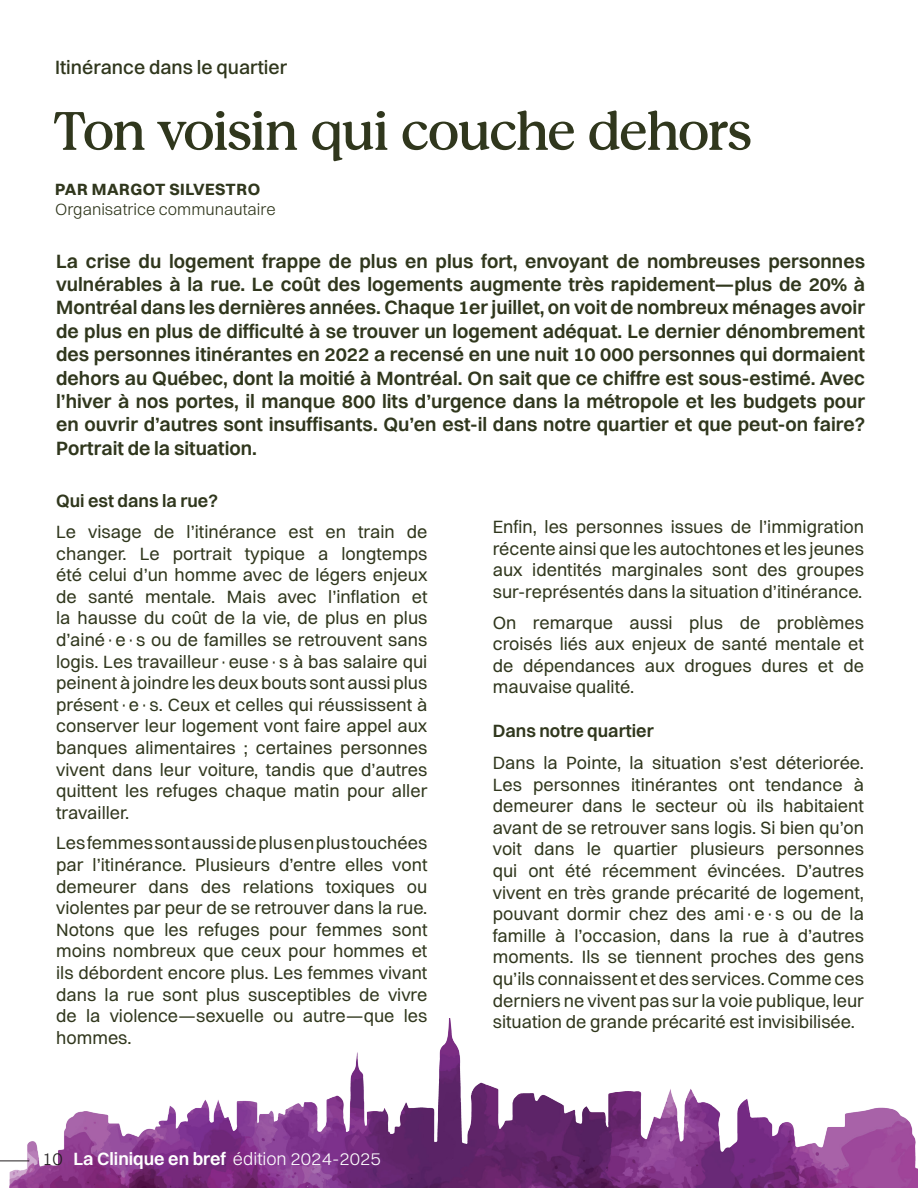
<style>
.page{position:relative;width:918px;height:1188px;background:#fff}
.page>*{position:absolute;margin:0;border:0;box-sizing:border-box;transform-origin:0 0}
.t1{font:500 54px "MADE Awelier PERSONALUSE";letter-spacing:-.005em;color:#30371d}
.t2{font:600 19.5px/23.4px "Switzer";color:#30371d;text-align:justify}
.t3{font:500 19.5px "Switzer";color:#30371d}
.t4{font:18px/21.6px "Switzer";color:#30371d;text-align:justify}
.t5{font:600 18px "Switzer";color:#30371d}
.t6{font:600 18px "Switzer";color:#fff}
.t7{font:300 18px "Switzer";color:#231f20}
.t8{font:300 16.5px "Switzer";color:#30371d}
.t9{font:700 16.5px "Switzer";letter-spacing:.03em;color:#30371d}
.s1{font-weight:300}
</style>
<div class="page">
<img style="left:0;top:1019px;width:918px;height:169px">
<svg style="left:0;top:1161px;width:29px;height:1px"></svg>
<p class="t3" style="left:55px;top:55px;width:234px">Itinérance dans le quartier</p>
<p class="t1" style="left:54px;top:100px;width:699px">Ton voisin qui couche dehors</p>
<p class="t9" style="left:55px;top:179px;width:207px">PAR MARGOT SILVESTRO</p>
<p class="t8" style="left:55px;top:199px;width:222px">Organisatrice communautaire</p>
<p class="t2" style="left:56px;top:249px;width:810px">La crise du logement frappe de plus en plus fort, envoyant de nombreuses personnes vulnérables à la rue. Le coût des logements augmente très rapidement—plus de 20% à Montréal dans les dernières années. Chaque 1er juillet, on voit de nombreux ménages avoir de plus en plus de difficulté à se trouver un logement adéquat. Le dernier dénombrement des personnes itinérantes en 2022 a recensé en une nuit 10 000 personnes qui dormaient dehors au Québec, dont la moitié à Montréal. On sait que ce chiffre est sous-estimé. Avec l’hiver à nos portes, il manque 800 lits d’urgence dans la métropole et les budgets pour en ouvrir d’autres sont insuffisants. Qu’en est-il dans notre quartier et que peut-on faire?<br>Portrait de la situation.</p>
<p class="t5" style="left:56px;top:490px;width:163px">Qui est dans la rue?</p>
<p class="t4" style="left:56px;top:521px;width:373px">Le visage de l’itinérance est en train de changer. Le portrait typique a longtemps été celui d’un homme avec de légers enjeux de santé mentale. Mais avec l’inflation et la hausse du coût de la vie, de plus en plus d’ainé·e·s ou de familles se retrouvent sans logis. Les travailleur·euse·s à bas salaire qui peinent à joindre les deux bouts sont aussi plus présent·e·s. Ceux et celles qui réussissent à conserver leur logement vont faire appel aux banques alimentaires ; certaines personnes vivent dans leur voiture, tandis que d’autres quittent les refuges chaque matin pour aller travailler.</p>
<p class="t4" style="left:56px;top:832px;width:373px">Les femmes sont aussi de plus en plus touchées par l’itinérance. Plusieurs d’entre elles vont demeurer dans des relations toxiques ou violentes par peur de se retrouver dans la rue.<br>Notons que les refuges pour femmes sont moins nombreux que ceux pour hommes et ils débordent encore plus. Les femmes vivant dans la rue sont plus susceptibles de vivre de la violence—sexuelle ou autre—que les hommes.</p>
<p class="t7" style="left:42px;top:1148px;width:22px">10</p>
<p class="t6" style="left:73px;top:1147px;width:309px">La Clinique en bref <span class="s1">édition 2024-2025</span></p>
<p class="t4" style="left:493px;top:516px;width:373px">Enfin, les personnes issues de l’immigration récente ainsi que les autochtones et les jeunes aux identités marginales sont des groupes sur-représentés dans la situation d’itinérance.</p>
<p class="t4" style="left:493px;top:611px;width:373px">On remarque aussi plus de problèmes croisés liés aux enjeux de santé mentale et de dépendances aux drogues dures et de mauvaise qualité.</p>
<p class="t5" style="left:493px;top:719px;width:163px">Dans notre quartier</p>
<p class="t4" style="left:493px;top:752px;width:373px">Dans la Pointe, la situation s’est déteriorée.<br>Les personnes itinérantes ont tendance à demeurer dans le secteur où ils habitaient avant de se retrouver sans logis. Si bien qu’on voit dans le quartier plusieurs personnes qui ont été récemment évincées. D’autres vivent en très grande précarité de logement, pouvant dormir chez des ami·e·s ou de la famille à l’occasion, dans la rue à d’autres moments. Ils se tiennent proches des gens qu’ils connaissent et des services. Comme ces derniers ne vivent pas sur la voie publique, leur situation de grande précarité est invisibilisée.</p>
</div>
